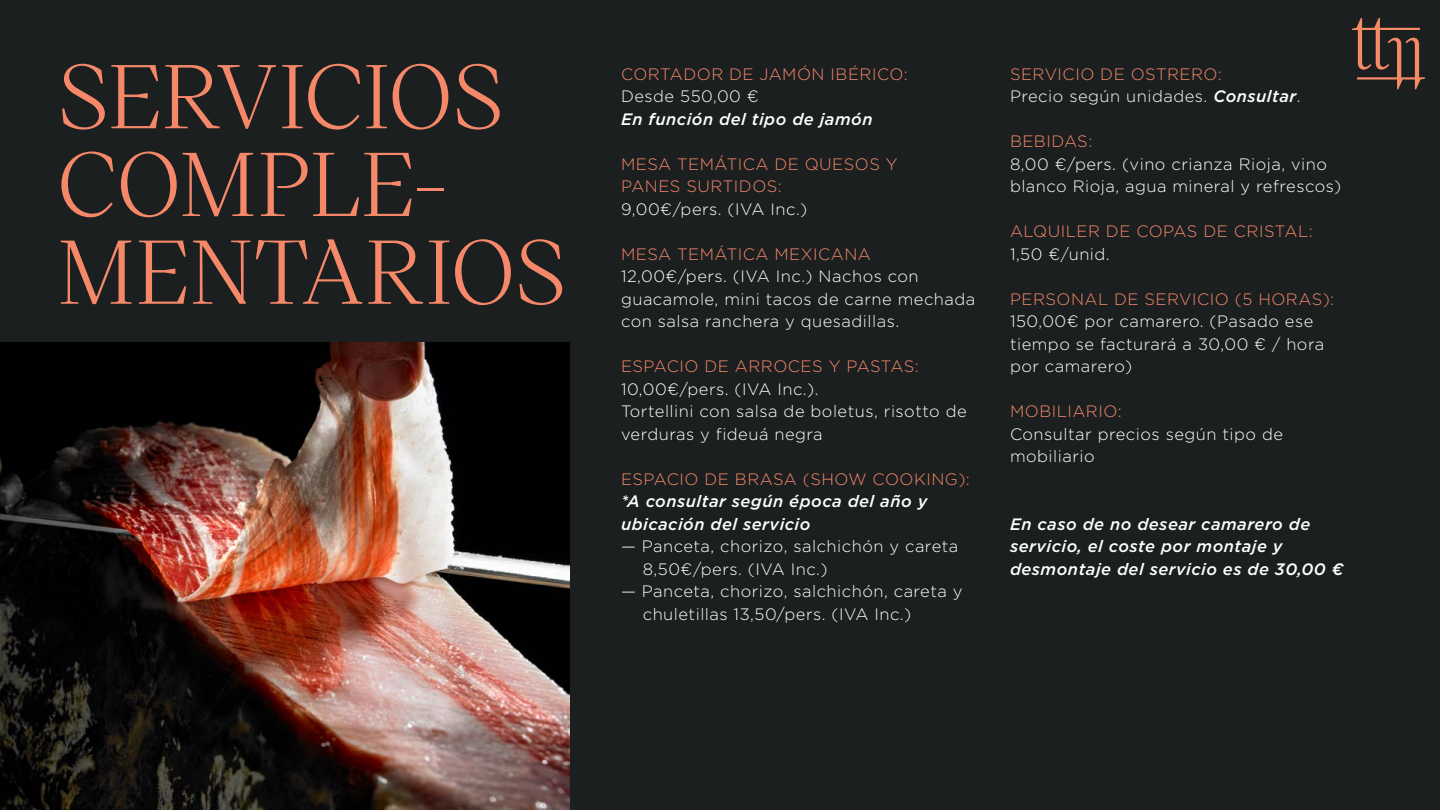
<style>
.page{position:relative;width:1440px;height:810px;background:#1c1f20}
.page>*{position:absolute;margin:0;border:0;box-sizing:border-box;transform-origin:0 0}
.t1{font:87.75px/87.8px "Victor Serif 40";letter-spacing:-.015em;color:#f58869}
.t2{font:300 16.5px/22.5px "Gotham";letter-spacing:.03em;color:#fff}
.t3{font:300 16.5px/22.5px "Gotham";letter-spacing:.03em;color:#f58869}
.t4{font:italic 500 16.5px/22.5px "Gotham";letter-spacing:.03em;color:#fff}
.s1{color:#f58869}
.s2{font-weight:500;font-style:italic}
</style>
<div class="page">
<svg style="left:1352px;top:18px;width:73px;height:71px"></svg>
<img style="left:0;top:342px;width:569px;height:468px">
<h1 class="t1" style="left:57px;top:49px;width:512px">SERVICIOS<br>COMPLE-<br>MENTARIOS</h1>
<p class="t3" style="left:621px;top:62px;width:288px">CORTADOR DE JAMÓN IBÉRICO:</p>
<p class="t2" style="left:621px;top:85px;width:139px">Desde 550,00 €</p>
<p class="t4" style="left:621px;top:108px;width:253px">En función del tipo de jamón</p>
<p class="t3" style="left:621px;top:152px;width:278px">MESA TEMÁTICA DE QUESOS Y<br>PANES SURTIDOS:</p>
<p class="t2" style="left:621px;top:197px;width:188px">9,00€/pers. (IVA Inc.)</p>
<p class="t3" style="left:621px;top:242px;width:251px">MESA TEMÁTICA MEXICANA</p>
<p class="t2" style="left:621px;top:265px;width:356px">12,00€/pers. (IVA Inc.) Nachos con guacamole, mini tacos de carne mechada con salsa ranchera y quesadillas.</p>
<p class="t3" style="left:621px;top:355px;width:299px">ESPACIO DE ARROCES Y PASTAS:</p>
<p class="t2" style="left:621px;top:377px;width:347px">10,00€/pers. (IVA Inc.).<br>Tortellini con salsa de boletus, risotto de verduras y fideuá negra</p>
<p class="t3" style="left:621px;top:467px;width:350px">ESPACIO DE BRASA (SHOW COOKING):</p>
<p class="t4" style="left:621px;top:490px;width:308px">*A consultar según época del año y ubicación del servicio</p>
<p class="t2" style="left:643px;top:535px;width:317px;text-indent:-22px">— Panceta, chorizo, salchichón y careta<br>8,50€/pers. (IVA Inc.)</p>
<p class="t2" style="left:643px;top:580px;width:321px;text-indent:-22px">— Panceta, chorizo, salchichón, careta y chuletillas 13,50/pers. (IVA Inc.)</p>
<p class="t2" style="left:1010px;top:62px;width:292px"><span class="s1">SERVICIO DE OSTRERO:<br></span>Precio según unidades. <span class="s2">Consultar</span>.</p>
<p class="t3" style="left:1010px;top:130px;width:84px">BEBIDAS:</p>
<p class="t2" style="left:1010px;top:152px;width:333px">8,00 €/pers. (vino crianza Rioja, vino blanco Rioja, agua mineral y refrescos)</p>
<p class="t3" style="left:1010px;top:220px;width:304px">ALQUILER DE COPAS DE CRISTAL:</p>
<p class="t2" style="left:1010px;top:242px;width:101px">1,50 €/unid.</p>
<p class="t3" style="left:1010px;top:287px;width:326px">PERSONAL DE SERVICIO (5 HORAS):</p>
<p class="t2" style="left:1010px;top:310px;width:316px">150,00€ por camarero. (Pasado ese tiempo se facturará a 30,00 € / hora por camarero)</p>
<p class="t3" style="left:1010px;top:400px;width:113px">MOBILIARIO:</p>
<p class="t2" style="left:1010px;top:422px;width:275px">Consultar precios según tipo de mobiliario</p>
<p class="t4" style="left:1010px;top:513px;width:335px">En caso de no desear camarero de servicio, el coste por montaje y desmontaje del servicio es de 30,00 €</p>
</div>
